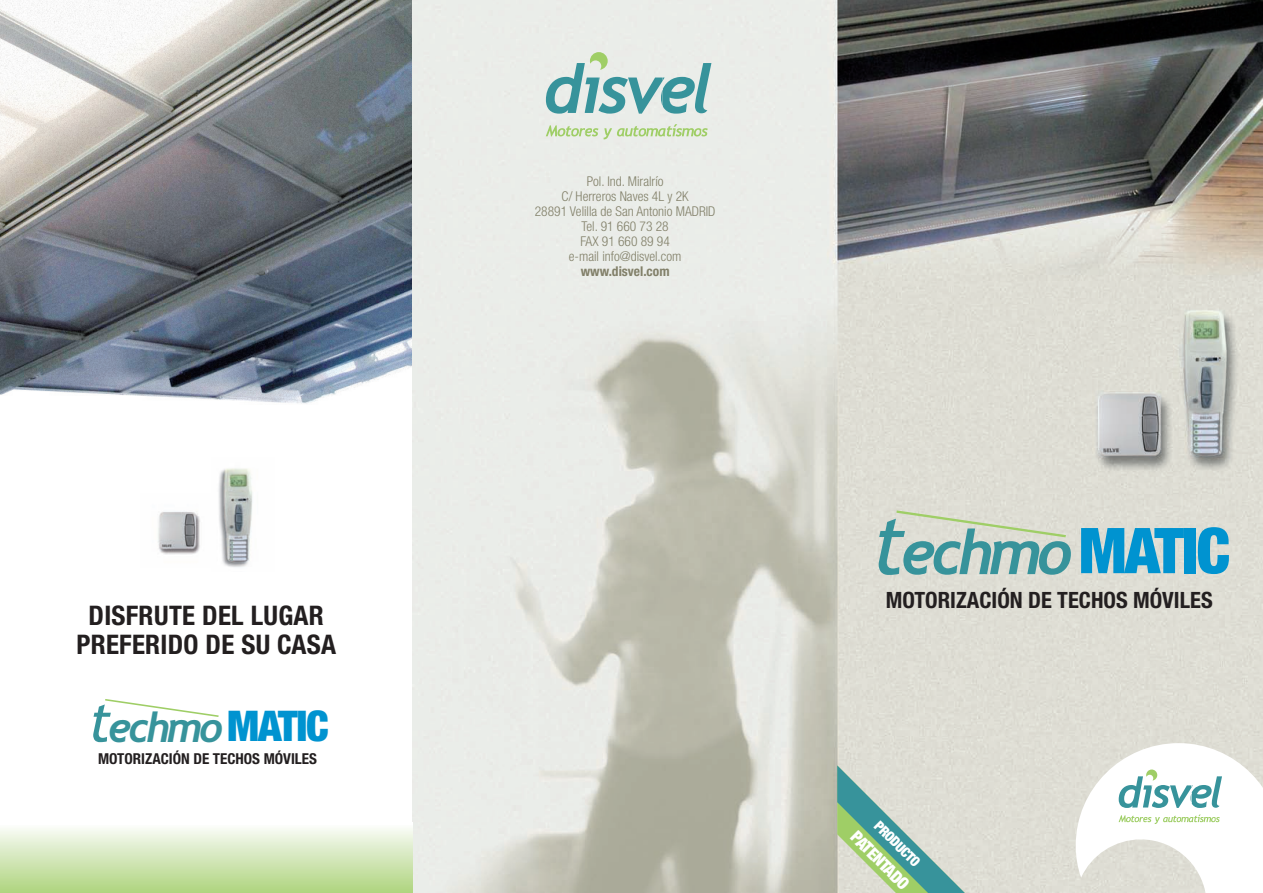
<style>
.page{position:relative;width:1263px;height:893px;background:#fff}
.page>*{position:absolute;margin:0;border:0;box-sizing:border-box;transform-origin:0 0}
.t1{font:italic 700 61.95px "Trebuchet";letter-spacing:-.06em;color:#37939b}
.t2{font:italic 700 41.4px "Trebuchet";letter-spacing:-.06em;color:#37939b}
.t3{font:700 condensed 27px/28.5px "Helvetica Neue";letter-spacing:.01em;color:#231f20;text-align:center}
.t4{font:700 condensed 22.5px "Helvetica Neue";color:#231f20}
.t5{font:900 condensed 16.95px "Helvetica Neue";color:#fff}
.t6{font:700 condensed 15px "Helvetica Neue";color:#231f20}
.t7{font:900 condensed 14.1px "Helvetica Neue";color:#fff}
.t8{font:300 condensed 13.5px/15px "Helvetica Neue";color:#828069;text-align:center}
.t9{font:700 condensed 13.5px "Helvetica Neue";color:#828069}
.s1{font-family:"Trebuchet MS";font-weight:400;font-size:55.2px}
.s2{font-family:"Helvetica Neue";font-weight:900;font-style:normal;font-stretch:condensed;font-size:42.3px;color:#0093d0}
.s3{font-family:"Trebuchet MS";font-weight:400;font-size:82.5px}
.s4{font-family:"Helvetica Neue";font-weight:900;font-style:normal;font-stretch:condensed;font-size:63.15px;color:#0093d0}
</style>
<div class="page">
<img style="left:0;top:0;width:412px;height:404px">
<img style="left:412px;top:0;width:851px;height:893px">
<svg style="left:1076px;top:743px;width:187px;height:150px"></svg>
<svg style="left:546px;top:124px;width:162px;height:15px;background:#d4e3c3"></svg>
<svg style="left:546px;top:52px;width:165px;height:62px;background:#adcecc"></svg>
<img style="left:218px;top:468px;width:35px;height:99px">
<svg style="left:896px;top:510px;width:170px;height:27px;background:#d8dbca"></svg>
<svg style="left:837px;top:765px;width:141px;height:128px;background:#b0cab8"></svg>
<img style="left:158px;top:511px;width:42px;height:44px">
<div style="left:0;top:824px;width:412px;height:69px;background:linear-gradient(to bottom,#fbfcfa,#aed47d)"></div>
<svg style="left:105px;top:699px;width:114px;height:18px"></svg>
<h3 class="t3" style="left:76px;top:604px;width:261px">DISFRUTE DEL LUGAR<br>PREFERIDO DE SU CASA</h3>
<h2 class="t2" style="left:88px;top:711px;width:242px"><span class="s1">t</span>echmo <span class="s2">MATIC</span></h2>
<p class="t6" style="left:98px;top:753px;width:220px">MOTORIZACIÓN DE TECHOS MÓVILES</p>
<p class="t8" style="left:535px;top:175px;width:182px">Pol. Ind. Miralrío<br>C/ Herreros Naves 4L y 2K<br>28891 Velilla de San Antonio MADRID<br>Tel. 91 660 73 28<br>FAX 91 660 89 94<br>e-mail info@disvel.com</p>
<p class="t9" style="left:581px;top:266px;width:90px">www.disvel.com</p>
<h1 class="t1" style="left:871px;top:528px;width:361px"><span class="s3">t</span>echmo <span class="s4">MATIC</span></h1>
<h3 class="t4" style="left:886px;top:591px;width:328px">MOTORIZACIÓN DE TECHOS MÓVILES</h3>
<p class="t7" style="left:880px;top:820px;width:60px;rotate:45deg">PRODUCTO</p>
<p class="t5" style="left:858px;top:830px;width:76px;rotate:45deg">PATENTADO</p>
</div>
